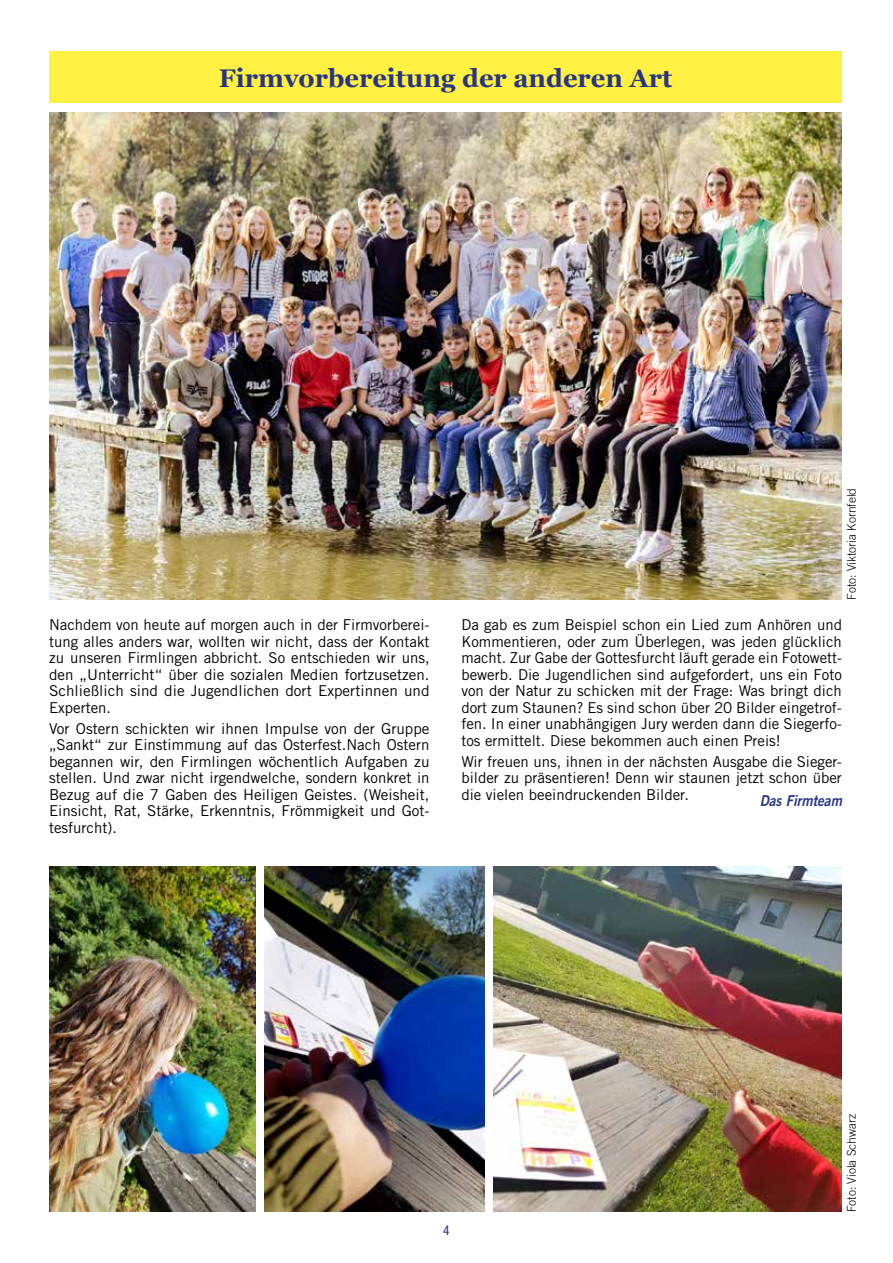
<style>
.page{position:relative;width:893px;height:1263px;background:#fff}
.page>*{position:absolute;margin:0;border:0;box-sizing:border-box;transform-origin:0 0}
.t1{font:700 25.5px "Georgia";color:#283583}
.t2{font:15px/16.5px "Trade Gothic";color:#000;text-align:justify}
.t3{font:italic 15px "Trade Gothic Bold Two";color:#283583;scale:.9 1}
.t4{font:condensed 13.5px "Helvetica Neue LT Std";color:#283583}
.t5{font:300 12px "Trade Gothic";color:#000}
</style>
<div class="page">
<div style="left:49px;top:52px;width:793px;height:51px;background:#fff042"></div>
<img style="left:49px;top:112px;width:793px;height:488px">
<img style="left:264px;top:867px;width:220px;height:345px">
<img style="left:493px;top:867px;width:349px;height:345px">
<img style="left:49px;top:867px;width:206px;height:345px">
<h1 class="t1" style="left:219px;top:59px;width:455px">Firmvorbereitung der anderen Art</h1>
<p class="t5" style="left:844px;top:600px;width:114px;rotate:-90deg">Foto: Viktoria Kornfeld</p>
<p class="t2" style="left:49px;top:617px;width:382px">Nachdem von heute auf morgen auch in der Firmvorberei&shy;tung alles anders war, wollten wir nicht, dass der Kontakt zu unseren Firmlingen abbricht. So entschieden wir uns, den „Unterricht“ über die sozialen Medien fortzusetzen.<br>Schließlich sind die Jugendlichen dort Expertinnen und Experten.</p>
<p class="t2" style="left:49px;top:720px;width:382px">Vor Ostern schickten wir ihnen Impulse von der Gruppe „Sankt“ zur Einstimmung auf das Osterfest.Nach Ostern begannen wir, den Firmlingen wöchentlich Aufgaben zu stellen. Und zwar nicht irgendwelche, sondern konkret in Bezug auf die 7 Gaben des Heiligen Geistes. (Weisheit, Einsicht, Rat, Stärke, Erkenntnis, Frömmigkeit und Got&shy;tesfurcht).</p>
<p class="t2" style="left:461px;top:617px;width:382px">Da gab es zum Beispiel schon ein Lied zum Anhören und Kommentieren, oder zum Überlegen, was jeden glücklich macht. Zur Gabe der Gottesfurcht läuft gerade ein Fotowett&shy;bewerb. Die Jugendlichen sind aufgefordert, uns ein Foto von der Natur zu schicken mit der Frage: Was bringt dich dort zum Staunen? Es sind schon über 20 Bilder eingetrof&shy;fen. In einer unabhängigen Jury werden dann die Siegerfo&shy;tos ermittelt. Diese bekommen auch einen Preis!</p>
<p class="t2" style="left:461px;top:753px;width:382px">Wir freuen uns, ihnen in der nächsten Ausgabe die Sieger&shy;bilder zu präsentieren! Denn wir staunen jetzt schon über die vielen beeindruckenden Bilder.</p>
<p class="t3" style="left:760px;top:791px;width:93px">Das Firmteam</p>
<p class="t4" style="left:443px;top:1223px;width:8px">4</p>
<p class="t5" style="left:844px;top:1212px;width:100px;rotate:-90deg">Foto: Viola Schwarz</p>
</div>
